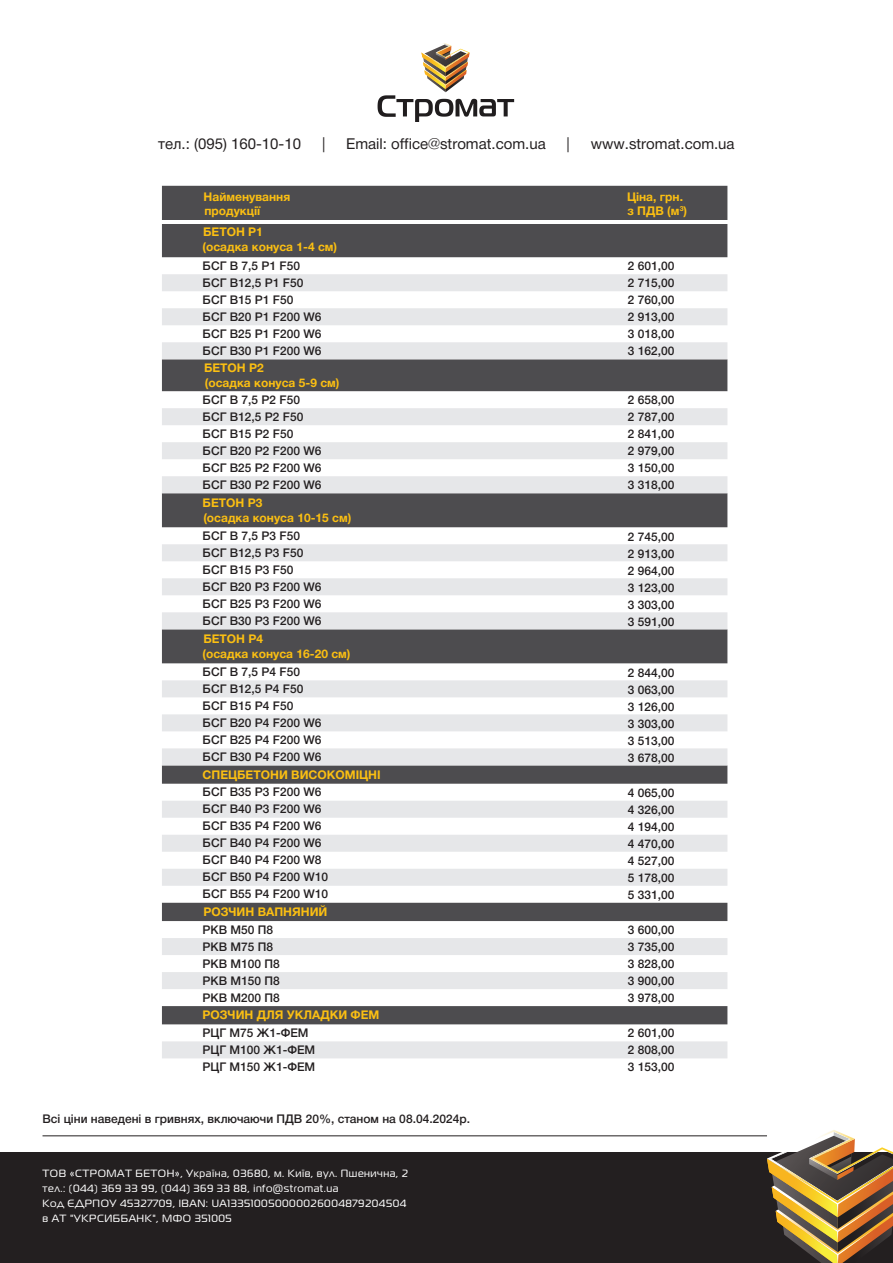
<style>
.page{position:relative;width:893px;height:1263px;background:#fff}
.page>*{position:absolute;margin:0;border:0;box-sizing:border-box;transform-origin:0 0}
.t1{font:15px "Helvetica Neue Cyr";color:#231f20}
.t2{font:500 12px/17px "Helvetica Neue Cyr";color:#231f20}
.t3{font:700 12px/14.4px "Helvetica Neue Cyr";color:#fbbf12}
.t4{font:10.5px/15px "Magistral";letter-spacing:.05em;color:#fff}
</style>
<div class="page">
<div style="left:0;top:1152px;width:893px;height:111px;background:#231f20"></div>
<hr style="left:43px;top:1135px;width:724px;height:1px;background:#231f20">
<div style="left:162px;top:186px;width:565px;height:72px;background:#4d4c4f"></div>
<svg style="left:162px;top:274px;width:565px;height:784px"></svg>
<svg style="left:767px;top:1130px;width:126px;height:133px"></svg>
<hr style="left:130px;top:220px;width:600px;height:4px;background:#fff">
<svg style="left:378px;top:43px;width:136px;height:79px"></svg>
<p class="t1" style="left:158px;top:135px;width:144px">тел.: (095) 160-10-10</p>
<p class="t1" style="left:322px;top:135px;width:5px">|</p>
<p class="t1" style="left:346px;top:135px;width:201px">Email: office@stromat.com.ua</p>
<p class="t1" style="left:567px;top:135px;width:5px">|</p>
<p class="t1" style="left:591px;top:135px;width:145px">www.stromat.com.ua</p>
<p class="t3" style="left:204px;top:189px;width:88px">Найменування продукції</p>
<p class="t3" style="left:627px;top:189px;width:62px">Ціна, грн. з ПДВ (м<sup>3</sup>)</p>
<p class="t3" style="left:203px;top:225px;width:136px">БЕТОН Р1<br>(осадка конуса 1-4 см)</p>
<p class="t2" style="left:203px;top:257px;width:120px">БСГ В 7,5 Р1 F50<br>БСГ В12,5 Р1 F50<br>БСГ В15 Р1 F50<br>БСГ В20 Р1 F200 W6<br>БСГ В25 Р1 F200 W6<br>БСГ В30 Р1 F200 W6</p>
<p class="t3" style="left:204px;top:361px;width:137px">БЕТОН Р2<br>(осадка конуса 5-9 см)</p>
<p class="t2" style="left:203px;top:391px;width:120px">БСГ В 7,5 Р2 F50<br>БСГ В12,5 Р2 F50<br>БСГ В15 Р2 F50<br>БСГ В20 Р2 F200 W6<br>БСГ В25 Р2 F200 W6<br>БСГ В30 Р2 F200 W6</p>
<p class="t3" style="left:203px;top:496px;width:150px">БЕТОН Р3<br>(осадка конуса 10-15 см)</p>
<p class="t2" style="left:203px;top:527px;width:120px">БСГ В 7,5 Р3 F50<br>БСГ В12,5 Р3 F50<br>БСГ В15 Р3 F50<br>БСГ В20 Р3 F200 W6<br>БСГ В25 Р3 F200 W6<br>БСГ В30 Р3 F200 W6</p>
<p class="t3" style="left:203px;top:632px;width:149px">БЕТОН Р4<br>(осадка конуса 16-20 см)</p>
<p class="t2" style="left:203px;top:663px;width:120px">БСГ В 7,5 Р4 F50<br>БСГ В12,5 Р4 F50<br>БСГ В15 Р4 F50<br>БСГ В20 Р4 F200 W6<br>БСГ В25 Р4 F200 W6<br>БСГ В30 Р4 F200 W6</p>
<p class="t3" style="left:203px;top:767px;width:180px">СПЕЦБЕТОНИ ВИСОКОМІЦНІ</p>
<p class="t2" style="left:203px;top:784px;width:127px">БСГ В35 Р3 F200 W6<br>БСГ В40 Р3 F200 W6<br>БСГ В35 Р4 F200 W6<br>БСГ В40 Р4 F200 W6<br>БСГ В40 Р4 F200 W8<br>БСГ В50 Р4 F200 W10<br>БСГ В55 Р4 F200 W10</p>
<p class="t3" style="left:203px;top:905px;width:126px">РОЗЧИН ВАПНЯНИЙ</p>
<p class="t2" style="left:203px;top:921px;width:79px">РКВ М50 П8<br>РКВ М75 П8<br>РКВ М100 П8<br>РКВ М150 П8<br>РКВ М200 П8</p>
<p class="t3" style="left:203px;top:1008px;width:178px">РОЗЧИН ДЛЯ УКЛАДКИ ФЕМ</p>
<p class="t2" style="left:203px;top:1024px;width:114px">РЦГ М75 Ж1-ФЕМ<br>РЦГ М100 Ж1-ФЕМ<br>РЦГ М150 Ж1-ФЕМ</p>
<p class="t2" style="left:628px;top:257px;width:48px;text-align:justify">2 601,00<br>2 715,00<br>2 760,00<br>2 913,00<br>3 018,00<br>3 162,00</p>
<p class="t2" style="left:628px;top:391px;width:48px;text-align:justify">2 658,00<br>2 787,00<br>2 841,00<br>2 979,00<br>3 150,00<br>3 318,00</p>
<p class="t2" style="left:628px;top:528px;width:48px;text-align:justify">2 745,00<br>2 913,00<br>2 964,00<br>3 123,00<br>3 303,00<br>3 591,00</p>
<p class="t2" style="left:628px;top:664px;width:48px;text-align:justify">2 844,00<br>3 063,00<br>3 126,00<br>3 303,00<br>3 513,00<br>3 678,00</p>
<p class="t2" style="left:628px;top:784px;width:48px;text-align:justify">4 065,00<br>4 326,00<br>4 194,00<br>4 470,00<br>4 527,00<br>5 178,00<br>5 331,00</p>
<p class="t2" style="left:628px;top:922px;width:48px;text-align:justify">3 600,00<br>3 735,00<br>3 828,00<br>3 900,00<br>3 978,00</p>
<p class="t2" style="left:628px;top:1024px;width:48px;text-align:justify">2 601,00<br>2 808,00<br>3 153,00</p>
<p class="t2" style="left:43px;top:1110px;width:429px">Всі ціни наведені в гривнях, включаючи ПДВ 20%, станом на 08.04.2024р.</p>
<p class="t4" style="left:43px;top:1165px;width:367px">ТОВ «СТРОМАТ БЕТОН», Україна, 03680, м. Київ, вул. Пшенична, 2 тел.: (044) 369 33 99, (044) 369 33 88, info@stromat.ua<br>Код ЄДРПОУ 45327709, IBAN: UA133510050000026004879204504 в АТ "УКРСИББАНК", МФО 351005</p>
</div>
